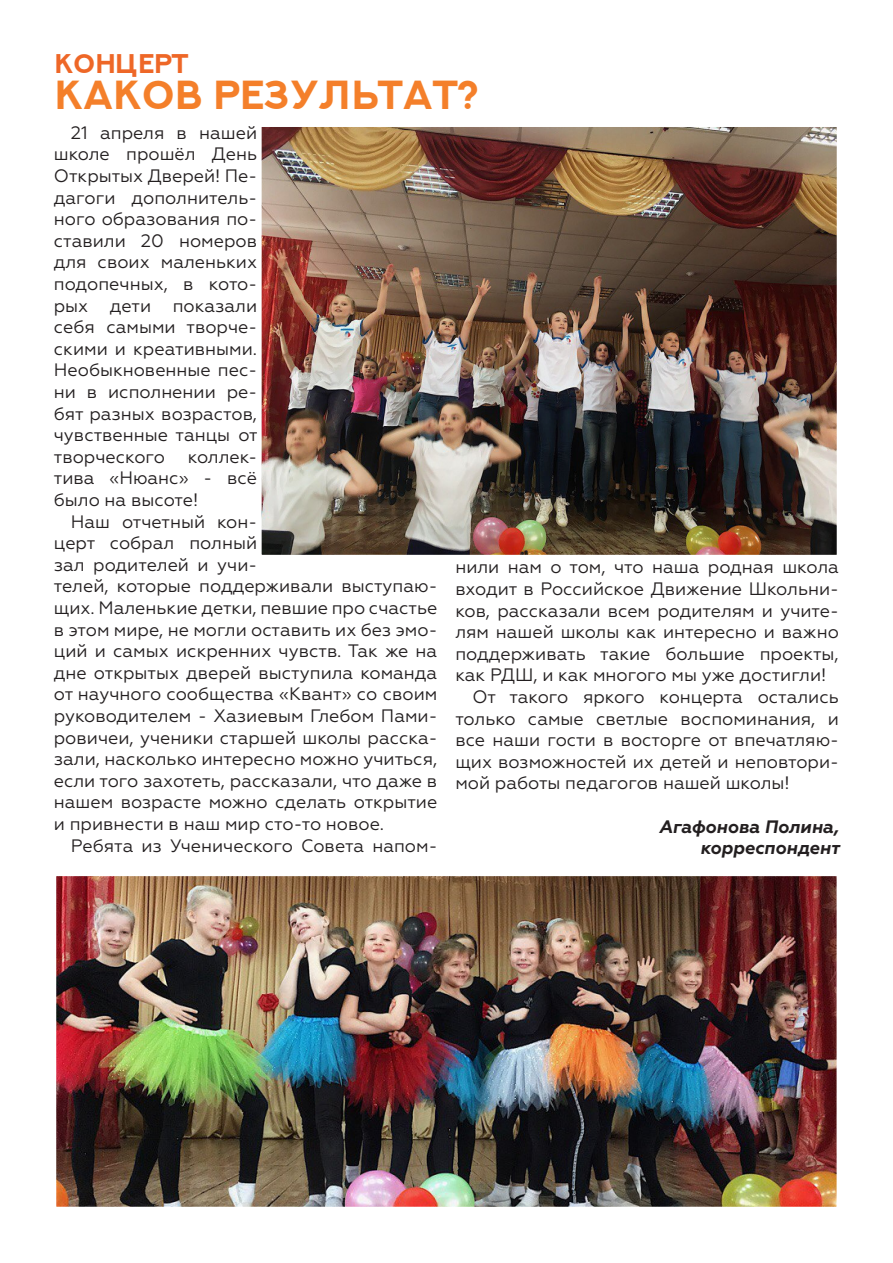
<style>
.page{position:relative;width:893px;height:1263px;background:#fff}
.page>*{position:absolute;margin:0;border:0;box-sizing:border-box;transform-origin:0 0}
.t1{font:700 40.5px "NEXTART";color:#f47f2a}
.t2{font:700 27px "NEXTART";color:#ee6727}
.t3{font:18px/21.6px "Geometria";color:#231f20;text-align:justify}
.t4{font:italic 700 18px/21.6px "Geometria";color:#231f20;text-align:right}
</style>
<div class="page">
<img style="left:57px;top:877px;width:779px;height:329px">
<div style="left:52px;top:872px;width:789px;height:339px;border:4px solid #fff"></div>
<img style="left:262px;top:127px;width:574px;height:427px">
<div style="left:257px;top:122px;width:584px;height:437px;border:4px solid #fff"></div>
<p class="t2" style="left:54px;top:48px;width:136px">концерт</p>
<p class="t1" style="left:54px;top:72px;width:425px">Каков результат?</p>
<p class="t3" style="left:54px;top:122px;width:205px;text-indent:17px">21 апреля в нашей школе прошёл День Открытых Дверей! Пе&shy;дагоги дополнитель&shy;ного образования по&shy;ставили 20 номеров для своих маленьких подопечных, в кото&shy;рых дети показали себя самыми творче&shy;скими и креативными.<br>Необыкновенные пес&shy;ни в исполнении ре&shy;бят разных возрастов, чувственные танцы от творческого</p>
<p class="t3" style="left:54px;top:446px;width:205px;text-indent:134px">коллек&shy;тива «Нюанс» - всё было на высоте!</p>
<p class="t3" style="left:54px;top:510px;width:385px;text-align:left;text-indent:17px">Наш отчетный кон-<br>церт собрал полный<br>зал родителей и учи-<br>телей, которые поддерживали выступаю&shy;щих. Маленькие детки, певшие про счастье в этом мире, не могли оставить их без эмо&shy;ций и самых искренних чувств. Так же на дне открытых дверей выступила команда от научного сообщества «Квант» со своим руководителем - Хазиевым Глебом Пами&shy;ровичеи, ученики старшей школы расска&shy;зали, насколько интересно можно учиться, если того захотеть, рассказали, что даже в нашем возрасте можно сделать открытие и привнести в наш мир сто-то новое.</p>
<p class="t3" style="left:71px;top:834px;width:368px">Ребята из Ученического Совета напом-</p>
<p class="t3" style="left:455px;top:556px;width:385px">нили нам о том, что наша родная школа входит в Российское Движение Школьни&shy;ков, рассказали всем родителям и учите&shy;лям нашей школы как интересно и важно поддерживать такие большие проекты, как РДШ, и как многого мы уже достигли!</p>
<p class="t3" style="left:455px;top:686px;width:385px;text-indent:17px">От такого яркого концерта остались только самые светлые воспоминания, и все наши гости в восторге от впечатляю&shy;щих возможностей их детей и неповтори&shy;мой работы педагогов нашей школы!</p>
<p class="t4" style="left:659px;top:816px;width:182px">Агафонова Полина, корреспондент</p>
</div>
